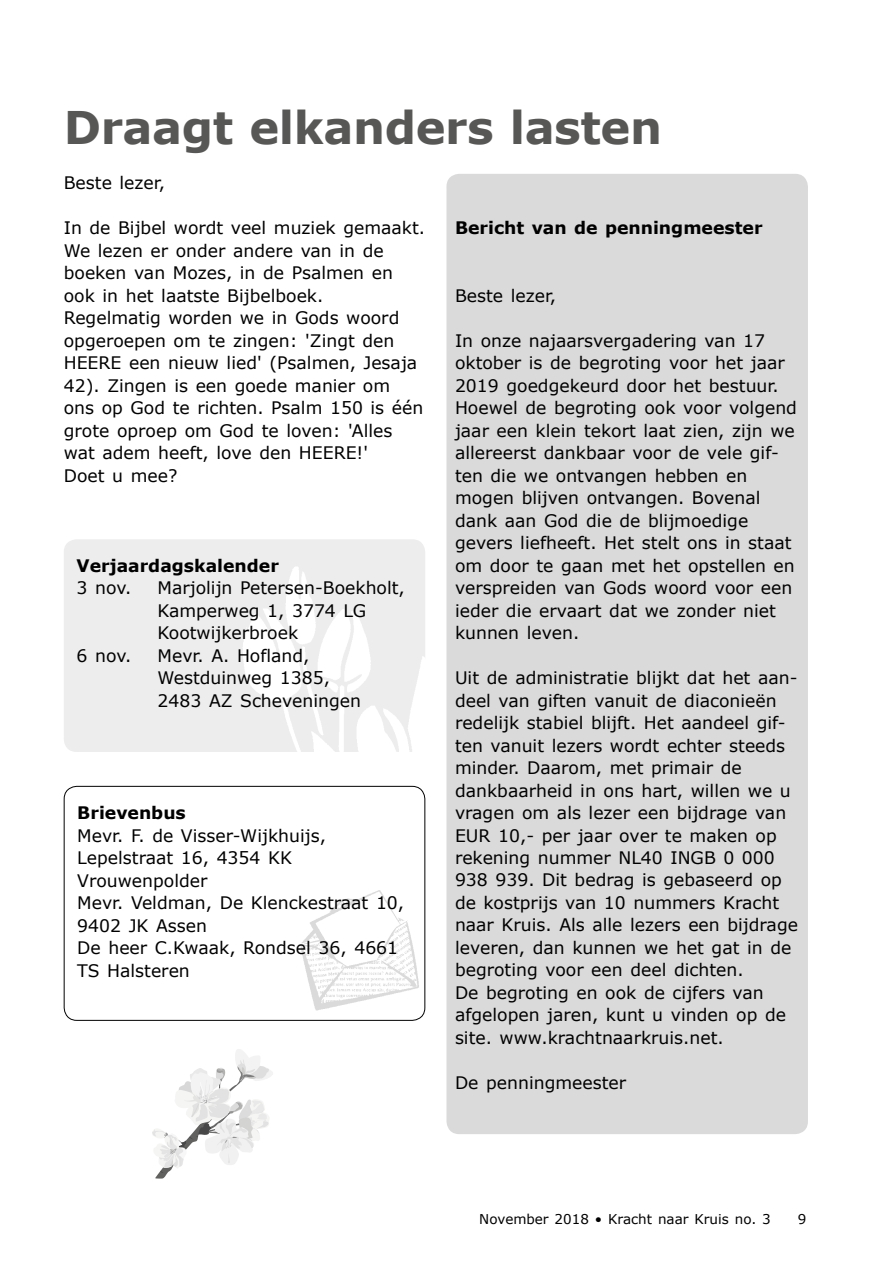
<style>
.page{position:relative;width:893px;height:1263px;background:#fff}
.page>*{position:absolute;margin:0;border:0;box-sizing:border-box;transform-origin:0 0}
.t1{font:700 45px "Verdana";letter-spacing:-.01em;color:#575756}
.t2{font:17.25px/22.5px "Verdana";color:#000}
.t3{font:700 17.25px "Verdana";color:#000}
.t4{font:13.5px "Verdana";color:#000}
</style>
<div class="page">
<img style="left:299px;top:890px;width:120px;height:121px">
<div style="left:64px;top:786px;width:361px;height:235px;border:1px solid #000;border-radius:13px"></div>
<div style="left:64px;top:539px;width:361px;height:213px;background:#ededed;border-radius:13px"></div>
<img style="left:243px;top:567px;width:182px;height:185px">
<svg style="left:152px;top:1049px;width:121px;height:130px"></svg>
<div style="left:446px;top:174px;width:362px;height:960px;background:#dadada;border-radius:13px"></div>
<h1 class="t1" style="left:64px;top:98px;width:600px">Draagt elkanders lasten</h1>
<p class="t2" style="left:64px;top:172px;width:103px">Beste lezer,</p>
<p class="t2" style="left:64px;top:217px;width:363px">In de Bijbel wordt veel muziek gemaakt.<br>We lezen er onder andere van in de boeken van Mozes, in de Psalmen en ook in het laatste Bijbelboek.<br>Regelmatig worden we in Gods woord opgeroepen om te zingen: 'Zingt den<br>HEERE een nieuw lied' (Psalmen, Jesaja<br>42). Zingen is een goede manier om<br>ons op God te richten. Psalm 150 is één grote oproep om God te loven: 'Alles wat adem heeft, love den HEERE!'<br>Doet u mee?</p>
<p class="t3" style="left:77px;top:554px;width:204px">Verjaardagskalender</p>
<p class="t2" style="left:77px;top:577px;width:56px">3 nov.</p>
<p class="t2" style="left:158px;top:577px;width:249px">Marjolijn Petersen-Boekholt,<br>Kamperweg 1, 3774 LG<br>Kootwijkerbroek</p>
<p class="t2" style="left:77px;top:644px;width:56px">6 nov.</p>
<p class="t2" style="left:158px;top:644px;width:205px">Mevr. A. Hofland,<br>Westduinweg 1385,<br>2483 AZ Scheveningen</p>
<p class="t3" style="left:77px;top:802px;width:110px">Brievenbus</p>
<p class="t2" style="left:77px;top:824px;width:328px">Mevr. F. de Visser-Wijkhuijs,<br>Lepelstraat 16, 4354 KK<br>Vrouwenpolder<br>Mevr. Veldman, De Klenckestraat 10,<br>9402 JK Assen<br>De heer C.Kwaak, Rondsel 36, 4661<br>TS Halsteren</p>
<p class="t3" style="left:455px;top:217px;width:309px">Bericht van de penningmeester</p>
<p class="t2" style="left:455px;top:284px;width:103px">Beste lezer,</p>
<p class="t2" style="left:455px;top:329px;width:344px">In onze najaarsvergadering van 17 oktober is de begroting voor het jaar 2019 goedgekeurd door het bestuur.<br>Hoewel de begroting ook voor volgend jaar een klein tekort laat zien, zijn we allereerst dankbaar voor de vele gif&shy;ten die we ontvangen hebben en mogen blijven ontvangen. Bovenal dank aan God die de blijmoedige gevers liefheeft. Het stelt ons in staat om door te gaan met het opstellen en verspreiden van Gods woord voor een ieder die ervaart dat we zonder niet kunnen leven.</p>
<p class="t2" style="left:455px;top:667px;width:345px">Uit de administratie blijkt dat het aan&shy;deel van giften vanuit de diaconieën redelijk stabiel blijft. Het aandeel gif&shy;ten vanuit lezers wordt echter steeds minder. Daarom, met primair de dankbaarheid in ons hart, willen we u vragen om als lezer een bijdrage van EUR 10,- per jaar over te maken op rekening nummer NL40 INGB 0 000<br>938 939. Dit bedrag is gebaseerd op de kostprijs van 10 nummers Kracht naar Kruis. Als alle lezers een bijdrage leveren, dan kunnen we het gat in de begroting voor een deel dichten.<br>De begroting en ook de cijfers van afgelopen jaren, kunt u vinden op de site. www.krachtnaarkruis.net.</p>
<p class="t2" style="left:455px;top:1072px;width:173px">De penningmeester</p>
<p class="t4" style="left:479px;top:1211px;width:293px">November 2018 • Kracht naar Kruis no. 3</p>
<p class="t4" style="left:798px;top:1211px;width:10px">9</p>
</div>
